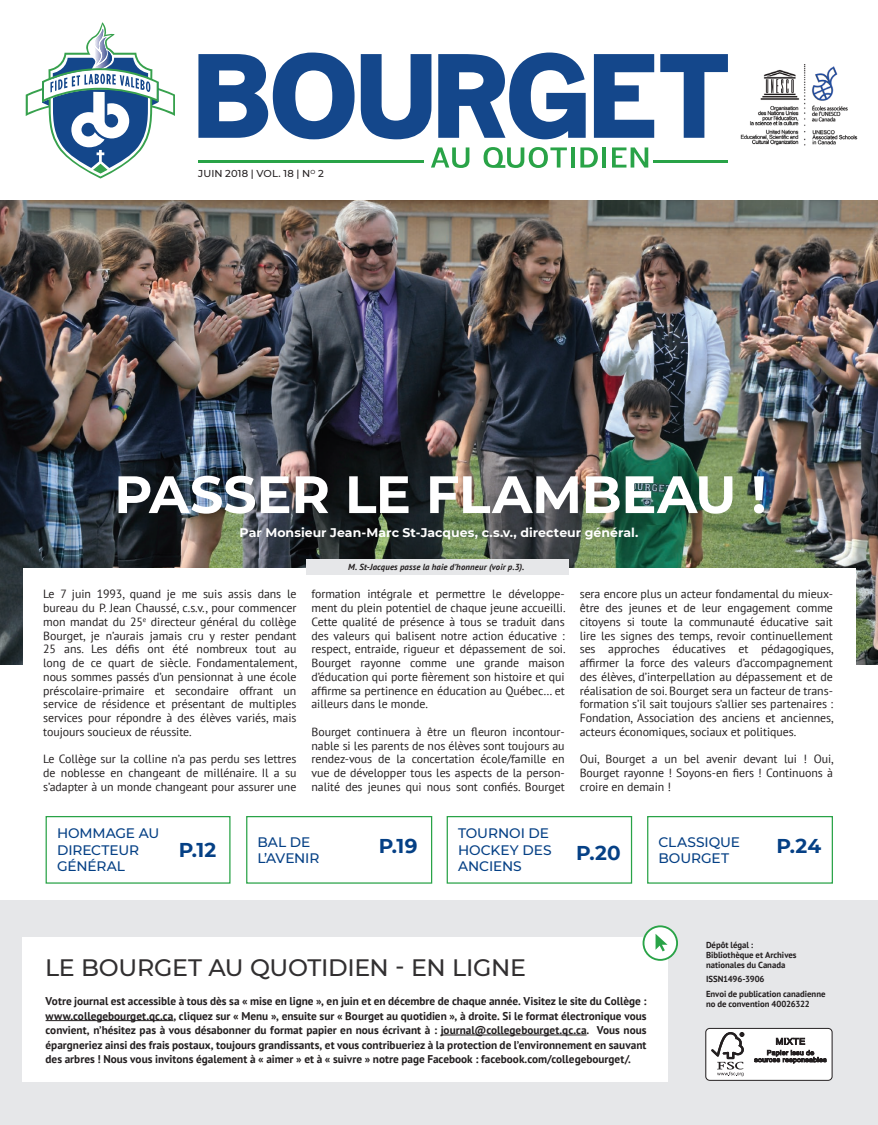
<style>
.page{position:relative;width:878px;height:1125px;background:#fff}
.page>*{position:absolute;margin:0;border:0;box-sizing:border-box;transform-origin:0 0}
.t1{font:700 52.5px "Montserrat";letter-spacing:-.005em;color:#fff}
.t2{font:500 23.75px "Montserrat";letter-spacing:-.015em;color:#312f30}
.t3{font:700 20px "Montserrat";letter-spacing:.005em;color:#054085}
.t4{font:500 13.75px/16.2px "Montserrat";letter-spacing:-.005em;color:#054085}
.t5{font:700 12.5px "Montserrat";color:#fff}
.t6{font:11.88px/13.8px "PT Sans";letter-spacing:-.005em;color:#231f20;text-align:justify}
.t7{font:700 11.25px/14.4px "PT Sans";color:#231f20;text-align:justify}
.t8{font:500 10px "Montserrat";letter-spacing:.005em;color:#231f20}
.t9{font:700 8.75px/10px "PT Sans";color:#231f20}
.t10{font:italic 700 8.75px "PT Sans";letter-spacing:.02em;color:#231f20}
</style>
<div class="page">
<div style="left:0;top:901px;width:878px;height:224px;background:#e6e7e9"></div>
<svg style="left:431px;top:147px;width:38px;height:21px"></svg>
<hr style="left:571px;top:147px;width:3px;height:21px;background:#29a347">
<svg style="left:580px;top:147px;width:18px;height:21px"></svg>
<hr style="left:602px;top:147px;width:4px;height:21px;background:#29a347">
<svg style="left:612px;top:147px;width:36px;height:21px"></svg>
<hr style="left:198px;top:160px;width:226px;height:3px;background:#29a347">
<hr style="left:653px;top:160px;width:74px;height:3px;background:#29a347">
<svg style="left:26px;top:22px;width:149px;height:157px"></svg>
<svg style="left:483px;top:147px;width:84px;height:21px"></svg>
<svg style="left:198px;top:53px;width:156px;height:86px"></svg>
<svg style="left:361px;top:54px;width:70px;height:85px"></svg>
<svg style="left:438px;top:53px;width:147px;height:86px"></svg>
<svg style="left:594px;top:54px;width:60px;height:84px"></svg>
<svg style="left:660px;top:54px;width:68px;height:84px"></svg>
<img style="left:740px;top:65px;width:118px;height:81px">
<div style="left:705px;top:1028px;width:127px;height:52px;background:#fff;border-radius:4px"></div>
<div style="left:705px;top:1028px;width:127px;height:53px;border:1px solid #231f20;border-radius:4px"></div>
<svg style="left:711px;top:1032px;width:33px;height:44px"></svg>
<svg style="left:754px;top:1037px;width:72px;height:27px"></svg>
<div style="left:22px;top:937px;width:646px;height:144px;background:#fff"></div>
<div style="left:643px;top:926px;width:34px;height:34px;background:#fff;border-radius:50%"></div>
<div style="left:642px;top:925px;width:36px;height:36px;border:2px solid #29a347;border-radius:50%"></div>
<svg style="left:655px;top:934px;width:12px;height:17px"></svg>
<img style="left:0;top:201px;width:878px;height:463px">
<div style="left:22px;top:568px;width:833px;height:247px;background:#fff"></div>
<div style="left:306px;top:559px;width:262px;height:16px;background:#e6e7e9"></div>
<div style="left:46px;top:816px;width:184px;height:68px;border:1px solid #29a347"></div>
<div style="left:246px;top:816px;width:186px;height:68px;border:1px solid #29a347"></div>
<div style="left:647px;top:816px;width:185px;height:68px;border:1px solid #29a347"></div>
<div style="left:446px;top:816px;width:186px;height:68px;border:1px solid #29a347"></div>
<hr style="left:46px;top:1020px;width:127px;height:1px;background:#231f20">
<hr style="left:440px;top:1035px;width:146px;height:1px;background:#231f20">
<p class="t8" style="left:198px;top:167px;width:127px">JUIN 2018 | VOL. 18 | N<sup>O</sup> 2</p>
<h1 class="t1" style="left:114px;top:457px;width:654px">PASSER LE FLAMBEAU !</h1>
<p class="t5" style="left:240px;top:523px;width:400px">Par Monsieur Jean-Marc St-Jacques, c.s.v., directeur général.</p>
<p class="t6" style="left:43px;top:587px;width:256px">Le 7 juin 1993, quand je me suis assis dans le bureau du P. Jean Chaussé, c.s.v., pour commencer mon mandat du 25<sup>e</sup> directeur général du collège Bourget, je n’aurais jamais cru y rester pendant 25 ans. Les défis ont été nombreux tout au long de ce quart de siècle. Fondamentalement, nous sommes passés d’un pensionnat à une école préscolaire-primaire et secondaire offrant un service de résidence et présentant de multiples services pour répondre à des élèves variés, mais toujours soucieux de réussite.</p>
<p class="t6" style="left:43px;top:752px;width:255px">Le Collège sur la colline n’a pas perdu ses lettres de noblesse en changeant de millénaire. Il a su s’adapter à un monde changeant pour assurer une</p>
<p class="t10" style="left:348px;top:561px;width:178px">M. St-Jacques passe la haie d’honneur (voir p.3).</p>
<p class="t6" style="left:311px;top:587px;width:256px">formation intégrale et permettre le développe&shy;ment du plein potentiel de chaque jeune accueilli.<br>Cette qualité de présence à tous se traduit dans des valeurs qui balisent notre action éducative : respect, entraide, rigueur et dépassement de soi.<br>Bourget rayonne comme une grande maison d’éducation qui porte fièrement son histoire et qui affirme sa pertinence en éducation au Québec… et ailleurs dans le monde.</p>
<p class="t6" style="left:311px;top:725px;width:255px">Bourget continuera à être un fleuron incontour&shy;nable si les parents de nos élèves sont toujours au rendez-vous de la concertation école/famille en vue de développer tous les aspects de la person&shy;nalité des jeunes qui nous sont confiés. Bourget</p>
<p class="t6" style="left:579px;top:587px;width:256px">sera encore plus un acteur fondamental du mieux&shy;être des jeunes et de leur engagement comme citoyens si toute la communauté éducative sait lire les signes des temps, revoir continuellement ses approches éducatives et pédagogiques, affirmer la force des valeurs d’accompagnement des élèves, d’interpellation au dépassement et de réalisation de soi. Bourget sera un facteur de trans&shy;formation s’il sait toujours s’allier ses partenaires :<br>Fondation, Association des anciens et anciennes, acteurs économiques, sociaux et politiques.</p>
<p class="t6" style="left:579px;top:752px;width:256px">Oui, Bourget a un bel avenir devant lui ! Oui, Bourget rayonne ! Soyons-en fiers ! Continuons à croire en demain !</p>
<p class="t4" style="left:57px;top:825px;width:104px">HOMMAGE AU<br>DIRECTEUR<br>GÉNÉRAL</p>
<p class="t4" style="left:458px;top:825px;width:95px">TOURNOI DE<br>HOCKEY DES<br>ANCIENS</p>
<h3 class="t3" style="left:179px;top:835px;width:39px">P.12</h3>
<p class="t4" style="left:257px;top:834px;width:63px">BAL DE<br>L’AVENIR</p>
<h3 class="t3" style="left:378px;top:831px;width:40px">P.19</h3>
<p class="t4" style="left:658px;top:834px;width:83px">CLASSIQUE<br>BOURGET</p>
<h3 class="t3" style="left:776px;top:831px;width:46px">P.24</h3>
<h3 class="t3" style="left:576px;top:839px;width:46px">P.20</h3>
<h2 class="t2" style="left:45px;top:951px;width:482px">LE BOURGET AU QUOTIDIEN - EN LIGNE</h2>
<p class="t7" style="left:46px;top:994px;width:602px">Votre journal est accessible à tous dès sa « mise en ligne », en juin et en décembre de chaque année. Visitez le site du Collège : www.collegebourget.qc.ca, cliquez sur « Menu », ensuite sur « Bourget au quotidien », à droite. Si le format électronique vous convient, n’hésitez pas à vous désabonner du format papier en nous écrivant à : journal@collegebourget.qc.ca. Vous nous épargneriez ainsi des frais postaux, toujours grandissants, et vous contribueriez à la protection de l’environnement en sauvant des arbres ! Nous vous invitons également à « aimer » et à « suivre » notre page Facebook : facebook.com/collegebourget/.</p>
<p class="t9" style="left:706px;top:939px;width:92px">Dépôt légal :<br>Bibliothèque et Archives nationales du Canada</p>
<p class="t9" style="left:706px;top:972px;width:121px;line-height:14.5px">ISSN1496-3906<br>Envoi de publication canadienne</p>
<p class="t9" style="left:706px;top:998px;width:105px">no de convention 40026322</p>
</div>
